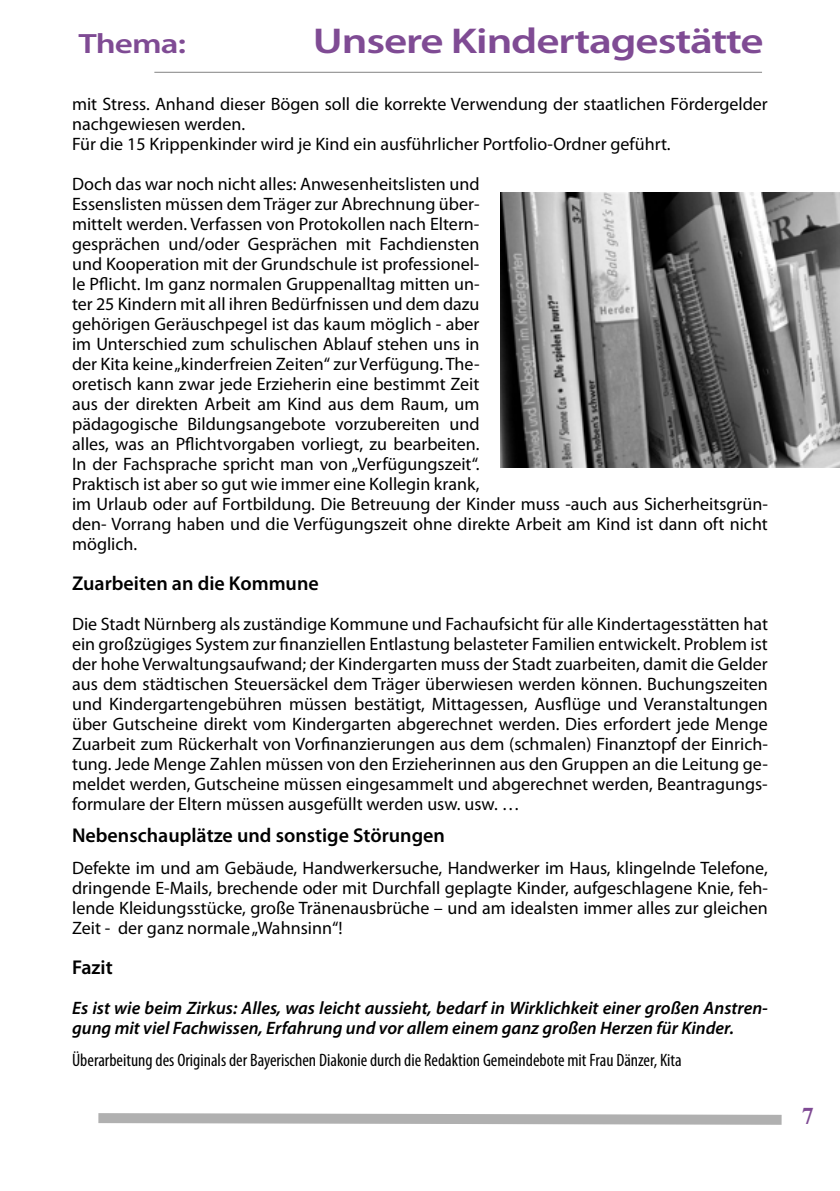
<style>
.page{position:relative;width:840px;height:1191px;background:#fff}
.page>*{position:absolute;margin:0;border:0;box-sizing:border-box;transform-origin:0 0}
.t1{font:600 36px "Myriad Pro";letter-spacing:-.025em;color:#7f4b94;scale:1.25 1}
.t2{font:600 28px "Myriad Pro";letter-spacing:-.025em;color:#7f4b94;scale:1.25 1}
.t3{font:700 24px "Times New Roman";color:#7f4b94}
.t4{font:600 20px "Myriad Pro";color:#000}
.t5{font:18px/20px "Myriad Pro";color:#000}
.t6{font:italic 600 18px/20px "Myriad Pro";color:#000}
.t7{font:condensed 18px "Myriad Pro";color:#000}
</style>
<div class="page">
<hr style="left:154px;top:72px;width:607px;height:1px;background:#000">
<svg style="left:98px;top:1113px;width:684px;height:12px;background:#bdbdbd"></svg>
<img style="left:500px;top:192px;width:339px;height:275px">
<h2 class="t2" style="left:79px;top:25px;width:87px">Thema:</h2>
<h1 class="t1" style="left:312px;top:18px;width:362px">Unsere Kindertagestätte</h1>
<p class="t5" style="left:72px;top:93px;width:696px">mit Stress. Anhand dieser Bögen soll die korrekte Verwendung der staatlichen Fördergelder nachgewiesen werden.<br>Für die 15 Krippenkinder wird je Kind ein ausführlicher Portfolio-Ordner geführt.</p>
<p class="t5" style="left:72px;top:173px;width:697px">Doch das war noch nicht alles: Anwesenheitslisten und<br>Essenslisten müssen dem Träger zur Abrechnung über-<br>mittelt werden. Verfassen von Protokollen nach Eltern-<br>gesprächen und/oder Gesprächen mit Fachdiensten<br>und Kooperation mit der Grundschule ist professionel-<br>le Pflicht. Im ganz normalen Gruppenalltag mitten un-<br>ter 25 Kindern mit all ihren Bedürfnissen und dem dazu<br>gehörigen Geräuschpegel ist das kaum möglich - aber<br>im Unterschied zum schulischen Ablauf stehen uns in<br>der Kita keine „kinderfreien Zeiten“ zur Verfügung. The-<br>oretisch kann zwar jede Erzieherin eine bestimmt Zeit<br>aus der direkten Arbeit am Kind aus dem Raum, um<br>pädagogische Bildungsangebote vorzubereiten und<br>alles, was an Pflichtvorgaben vorliegt, zu bearbeiten.<br>In der Fachsprache spricht man von „Verfügungszeit“.<br>Praktisch ist aber so gut wie immer eine Kollegin krank,<br>im Urlaub oder auf Fortbildung. Die Betreuung der Kinder muss -auch aus Sicherheitsgrün&shy;den- Vorrang haben und die Verfügungszeit ohne direkte Arbeit am Kind ist dann oft nicht möglich.</p>
<p class="t4" style="left:72px;top:570px;width:248px">Zuarbeiten an die Kommune</p>
<p class="t5" style="left:72px;top:613px;width:697px;text-align:justify">Die Stadt Nürnberg als zuständige Kommune und Fachaufsicht für alle Kindertagesstätten hat ein großzügiges System zur finanziellen Entlastung belasteter Familien entwickelt. Problem ist der hohe Verwaltungsaufwand; der Kindergarten muss der Stadt zuarbeiten, damit die Gelder aus dem städtischen Steuersäckel dem Träger überwiesen werden können. Buchungszeiten und Kindergartengebühren müssen bestätigt, Mittagessen, Ausflüge und Veranstaltungen über Gutscheine direkt vom Kindergarten abgerechnet werden. Dies erfordert jede Menge Zuarbeit zum Rückerhalt von Vorfinanzierungen aus dem (schmalen) Finanztopf der Einrich&shy;tung. Jede Menge Zahlen müssen von den Erzieherinnen aus den Gruppen an die Leitung ge&shy;meldet werden, Gutscheine müssen eingesammelt und abgerechnet werden, Beantragungs&shy;formulare der Eltern müssen ausgefüllt werden usw. usw. …</p>
<p class="t4" style="left:72px;top:822px;width:374px">Nebenschauplätze und sonstige Störungen</p>
<p class="t5" style="left:72px;top:857px;width:697px;text-align:justify">Defekte im und am Gebäude, Handwerkersuche, Handwerker im Haus, klingelnde Telefone, dringende E-Mails, brechende oder mit Durchfall geplagte Kinder, aufgeschlagene Knie, feh&shy;lende Kleidungsstücke, große Tränenausbrüche – und am idealsten immer alles zur gleichen Zeit - der ganz normale „Wahnsinn“!</p>
<p class="t4" style="left:72px;top:954px;width:42px">Fazit</p>
<p class="t6" style="left:72px;top:997px;width:697px">Es ist wie beim Zirkus: Alles, was leicht aussieht, bedarf in Wirklichkeit einer großen Anstren&shy;gung mit viel Fachwissen, Erfahrung und vor allem einem ganz großen Herzen für Kinder.</p>
<p class="t7" style="left:72px;top:1049px;width:610px">Überarbeitung des Originals der Bayerischen Diakonie durch die Redaktion Gemeindebote mit Frau Dänzer, Kita</p>
<h3 class="t3" style="left:801px;top:1098px;width:13px">7</h3>
</div>
